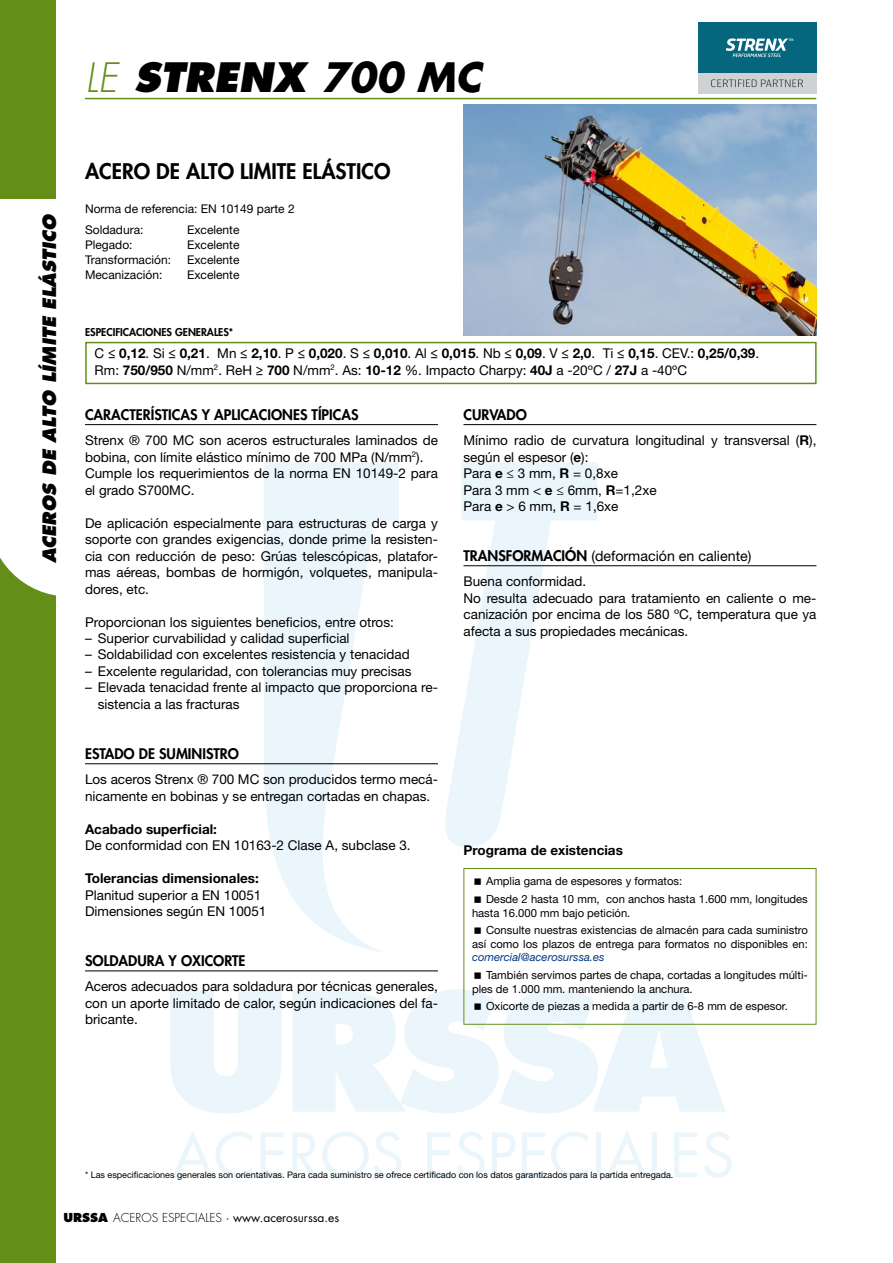
<style>
.page{position:relative;width:893px;height:1263px;background:#fff}
.page>*{position:absolute;margin:0;border:0;box-sizing:border-box;transform-origin:0 0}
.t1{font:italic 800 39.45px "Futura Std";color:#000}
.t2{font:800 21px "Futura Std";color:#000}
.t3{font:italic 800 18px "Futura Std";color:#000}
.t4{font:800 14.25px "Futura Std";color:#000}
.t5{font:14.25px "Helvetica Neue LT Std";color:#000}
.t6{font:13.5px/16.5px "Helvetica Neue LT Std";color:#000}
.t7{font:700 13.5px/16.5px "Helvetica Neue LT Std";color:#000}
.t8{font:12px "Helvetica Neue LT Std";color:#000}
.t9{font:12px "Futura Std";color:#000}
.t10{font:11.25px/17.7px "Helvetica Neue LT Std";color:#000}
.t11{font:italic 11.25px "Helvetica Neue LT Std";color:#003882}
.t12{font:800 10.5px "Futura Std";color:#000}
.t13{font:9px "Helvetica Neue LT Std";color:#000}
.s1{font-weight:300;color:#638f19}
.s2{font-weight:700}
.s3{font-weight:400}
.s4{font-family:"Futura Std";font-weight:800}
.s5{font-family:"Helvetica Neue LT Std";color:#fff}
.s6{font-weight:800}
.s7{font-weight:300}
</style>
<div class="page">
<svg style="left:264px;top:462px;width:333px;height:491px"></svg>
<svg style="left:170px;top:991px;width:112px;height:122px"></svg>
<svg style="left:173px;top:1131px;width:79px;height:47px"></svg>
<svg style="left:261px;top:1132px;width:23px;height:45px"></svg>
<svg style="left:292px;top:1132px;width:109px;height:46px"></svg>
<svg style="left:427px;top:1132px;width:23px;height:45px"></svg>
<svg style="left:457px;top:1132px;width:28px;height:46px"></svg>
<svg style="left:492px;top:1132px;width:23px;height:45px"></svg>
<svg style="left:522px;top:1132px;width:23px;height:45px"></svg>
<svg style="left:551px;top:1132px;width:37px;height:46px"></svg>
<div style="left:596px;top:1132px;width:5px;height:45px;background:#ebf6fc"></div>
<svg style="left:607px;top:1131px;width:90px;height:46px"></svg>
<svg style="left:704px;top:1132px;width:28px;height:46px"></svg>
<div style="left:698px;top:22px;width:118px;height:51px;background:#04677d"></div>
<div style="left:698px;top:73px;width:118px;height:20px;background:#d0d1d2"></div>
<svg style="left:726px;top:38px;width:67px;height:19px"></svg>
<svg style="left:711px;top:79px;width:92px;height:9px"></svg>
<div style="left:0;top:505px;width:55px;height:758px;background:#638f19"></div>
<svg style="left:0;top:505px;width:56px;height:92px"></svg>
<div style="left:0;top:0;width:55px;height:199px;background:#638f19"></div>
<img style="left:463px;top:105px;width:353px;height:231px">
<div style="left:85px;top:342px;width:732px;height:42px;border:2px solid #638f19"></div>
<hr style="left:85px;top:424px;width:353px;height:1px;background:#000">
<hr style="left:85px;top:763px;width:353px;height:1px;background:#000">
<hr style="left:85px;top:970px;width:353px;height:1px;background:#000">
<hr style="left:463px;top:424px;width:353px;height:1px;background:#000">
<hr style="left:463px;top:565px;width:353px;height:1px;background:#000">
<hr style="left:85px;top:98px;width:731px;height:1px;background:#638f19">
<div style="left:463px;top:868px;width:353px;height:157px;border:1px solid #638f19"></div>
<svg style="left:474px;top:879px;width:7px;height:6px"></svg>
<svg style="left:474px;top:896px;width:7px;height:7px"></svg>
<svg style="left:474px;top:928px;width:7px;height:6px"></svg>
<svg style="left:293px;top:989px;width:433px;height:124px"></svg>
<h1 class="t1" style="left:85px;top:52px;width:398px"><span class="s1">LE</span> STRENX <span class="s2">700 MC</span></h1>
<h3 class="t3" style="left:38px;top:563px;width:351px;rotate:-90deg">ACEROS DE ALTO LÍMITE ELÁSTICO</h3>
<h2 class="t2" style="left:85px;top:158px;width:307px">ACERO DE ALTO LIMITE ELÁSTICO</h2>
<p class="t8" style="left:85px;top:201px;width:211px">Norma de referencia: EN 10149 parte 2</p>
<p class="t8" style="left:85px;top:223px;width:60px">Soldadura:</p>
<p class="t8" style="left:187px;top:223px;width:54px">Excelente</p>
<p class="t8" style="left:85px;top:238px;width:49px">Plegado:</p>
<p class="t8" style="left:187px;top:238px;width:54px">Excelente</p>
<p class="t8" style="left:85px;top:253px;width:88px">Transformación:</p>
<p class="t8" style="left:187px;top:253px;width:54px">Excelente</p>
<p class="t8" style="left:85px;top:268px;width:79px">Mecanización:</p>
<p class="t8" style="left:187px;top:268px;width:54px">Excelente</p>
<p class="t12" style="left:85px;top:326px;width:150px">ESPECIFICACIONES GENERALES*</p>
<p class="t7" style="left:95px;top:345px;width:666px"><span class="s3">C</span> ≤ 0,12<span class="s3">. Si</span> ≤ 0,21<span class="s3">. Mn</span> ≤ 2,10<span class="s3">. P</span> ≤ 0,020<span class="s3">. S</span> ≤ 0,010<span class="s3">. Al</span> ≤ 0,015<span class="s3">. Nb</span> ≤ 0,09<span class="s3">. V</span> ≤ 2,0<span class="s3">. Ti</span> ≤ 0,15<span class="s3">. CEV.:</span> 0,25/0,39<span class="s3">.<br>Rm:</span> 750/950 <span class="s3">N/mm</span><sup>2</sup><span class="s3">. ReH</span> ≥ 700 <span class="s3">N/mm</span><sup>2</sup><span class="s3">. As:</span> 10-12 <span class="s3">%. Impacto Charpy:</span> 40J <span class="s3">a -20ºC /</span> 27J <span class="s3">a -40ºC</span></p>
<p class="t4" style="left:85px;top:406px;width:275px">CARACTERÍSTICAS Y APLICACIONES TÍPICAS</p>
<p class="t6" style="left:85px;top:432px;width:354px">Strenx ® 700 MC son aceros estructurales laminados de bobina, con límite elástico mínimo de 700 MPa (N/mm<sup>2</sup>).<br>Cumple los requerimientos de la norma EN 10149-2 para el grado S700MC.</p>
<p class="t6" style="left:85px;top:514px;width:354px;text-align:justify">De aplicación especialmente para estructuras de carga y soporte con grandes exigencias, donde prime la resisten&shy;cia con reducción de peso: Grúas telescópicas, platafor&shy;mas aéreas, bombas de hormigón, volquetes, manipula&shy;dores, etc.</p>
<p class="t6" style="left:85px;top:613px;width:310px">Proporcionan los siguientes beneficios, entre otros:</p>
<p class="t6" style="left:85px;top:630px;width:266px">– Superior curvabilidad y calidad superficial</p>
<p class="t6" style="left:85px;top:646px;width:326px">– Soldabilidad con excelentes resistencia y tenacidad</p>
<p class="t6" style="left:85px;top:663px;width:328px">– Excelente regularidad, con tolerancias muy precisas</p>
<p class="t6" style="left:98px;top:679px;width:342px;text-indent:-13px">– Elevada tenacidad frente al impacto que proporciona re&shy;sistencia a las fracturas</p>
<p class="t4" style="left:85px;top:745px;width:155px">ESTADO DE SUMINISTRO</p>
<p class="t6" style="left:85px;top:771px;width:354px">Los aceros Strenx ® 700 MC son producidos termo mecá&shy;nicamente en bobinas y se entregan cortadas en chapas.</p>
<p class="t7" style="left:85px;top:820px;width:133px">Acabado superficial:</p>
<p class="t6" style="left:85px;top:837px;width:327px">De conformidad con EN 10163-2 Clase A, subclase 3.</p>
<p class="t7" style="left:85px;top:870px;width:175px">Tolerancias dimensionales:</p>
<p class="t6" style="left:85px;top:886px;width:183px">Planitud superior a EN 10051<br>Dimensiones según EN 10051</p>
<p class="t4" style="left:85px;top:952px;width:162px">SOLDADURA Y OXICORTE</p>
<p class="t6" style="left:85px;top:978px;width:354px;text-align:justify">Aceros adecuados para soldadura por técnicas generales, con un aporte limitado de calor, según indicaciones del fa&shy;bricante.</p>
<p class="t4" style="left:463px;top:406px;width:65px">CURVADO</p>
<p class="t6" style="left:463px;top:432px;width:354px">Mínimo radio de curvatura longitudinal y transversal (<span class="s2">R</span>), según el espesor (<span class="s2">e</span>):<br>Para <span class="s2">e</span> ≤ 3 mm, <span class="s2">R</span> = 0,8xe<br>Para 3 mm &lt; <span class="s2">e</span> ≤ 6mm, <span class="s2">R</span>=1,2xe<br>Para <span class="s2">e</span> &gt; 6 mm, <span class="s2">R</span> = 1,6xe</p>
<p class="t5" style="left:463px;top:547px;width:290px"><span class="s4">TRANSFORMACIÓN</span> (deformación en caliente)</p>
<p class="t6" style="left:463px;top:573px;width:354px">Buena conformidad.<br>No resulta adecuado para tratamiento en caliente o me&shy;canización por encima de los 580 ºC, temperatura que ya afecta a sus propiedades mecánicas.</p>
<p class="t7" style="left:463px;top:841px;width:161px">Programa de existencias</p>
<p class="t10" style="left:486px;top:872px;width:323px">Amplia gama de espesores y formatos:<br>Desde 2 hasta 10 mm, con anchos hasta 1.600 mm, longitudes</p>
<p class="t10" style="left:486px;top:903px;width:323px;text-indent:-14px">hasta 16.000 mm bajo petición.<br>Consulte nuestras existencias de almacén para cada suministro</p>
<p class="t10" style="left:472px;top:935px;width:337px">así como los plazos de entrega para formatos no disponibles en:</p>
<p class="t11" style="left:472px;top:950px;width:134px">comercial@acerosurssa.es</p>
<p class="t10" style="left:472px;top:968px;width:337px;line-height:13.5px;text-indent:14px">También servimos partes de chapa, cortadas a longitudes múlti&shy;ples de 1.000 mm. manteniendo la anchura.</p>
<p class="t10" style="left:486px;top:997px;width:303px">Oxicorte de piezas a medida a partir de 6-8 mm de espesor.</p>
<p class="t13" style="left:85px;top:1169px;width:590px">* Las especificaciones generales son orientativas. Para cada suministro se ofrece certificado con los datos garantizados para la partida entregada.</p>
<p class="t9" style="left:36px;top:1210px;width:305px"><span class="s5">50</span> <span class="s6">URSSA</span> <span class="s7">ACEROS ESPECIALES</span> · www.acerosurssa.es</p>
</div>
